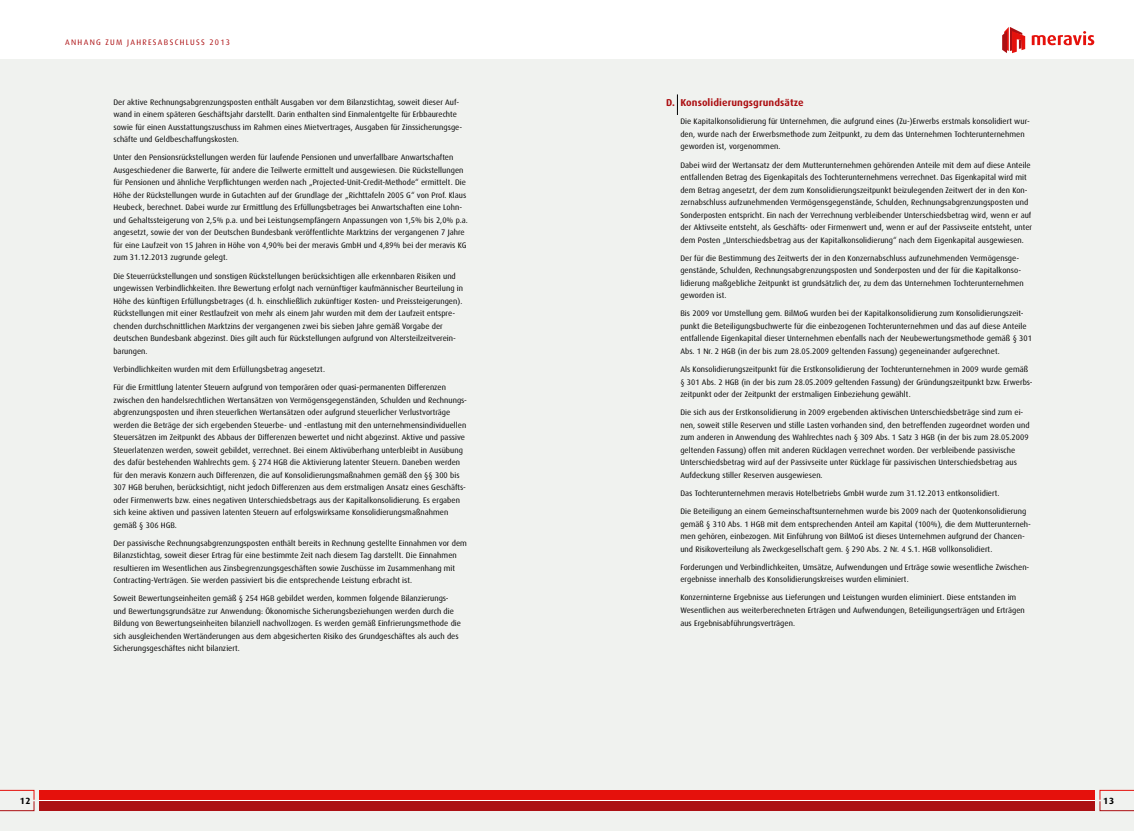
<style>
.page{position:relative;width:1134px;height:831px;background:#fff}
.page>*{position:absolute;margin:0;border:0;box-sizing:border-box;transform-origin:0 0}
.t1{font:700 10px "Dax Pro";letter-spacing:.01em;color:#ac1013}
.t2{font:700 9px "Dax Pro";color:#000}
.t3{font:8px/12.5px "Dax Pro";letter-spacing:.005em;color:#000}
.t4{font:8px "Dax Pro";letter-spacing:.16em;color:#ac1013}
</style>
<div class="page">
<div style="left:567px;top:60px;width:567px;height:771px;background:#f0f2ef"></div>
<div style="left:0;top:60px;width:567px;height:771px;background:#f0f2ef"></div>
<svg style="left:1002px;top:27px;width:23px;height:26px"></svg>
<svg style="left:1032px;top:31px;width:62px;height:14px"></svg>
<svg style="left:40px;top:799px;width:527px;height:2px"></svg>
<div style="left:40px;top:801px;width:527px;height:10px;background:#ac1013"></div>
<div style="left:40px;top:789px;width:527px;height:10px;background:#e5110c"></div>
<svg style="left:567px;top:799px;width:527px;height:2px"></svg>
<div style="left:567px;top:801px;width:527px;height:10px;background:#ac1013"></div>
<div style="left:567px;top:789px;width:527px;height:10px;background:#e5110c"></div>
<svg style="left:0;top:789px;width:35px;height:22px"></svg>
<svg style="left:1099px;top:789px;width:35px;height:22px"></svg>
<svg style="left:677px;top:94px;width:1px;height:21px"></svg>
<p class="t4" style="left:65px;top:37px;width:166px">ANHANG ZUM JAHRESABSCHLUSS 2013</p>
<p class="t3" style="left:113px;top:95px;width:350px">Der aktive Rechnungsabgrenzungsposten enthält Ausgaben vor dem Bilanzstichtag, soweit dieser Auf&shy;wand in einem späteren Geschäftsjahr darstellt. Darin enthalten sind Einmalentgelte für Erbbaurechte sowie für einen Ausstattungszuschuss im Rahmen eines Mietvertrages, Ausgaben für Zinssicherungsge&shy;schäfte und Geldbeschaffungskosten.</p>
<p class="t3" style="left:113px;top:151px;width:356px">Unter den Pensionsrückstellungen werden für laufende Pensionen und unverfallbare Anwartschaften Ausgeschiedener die Barwerte, für andere die Teilwerte ermittelt und ausgewiesen. Die Rückstellungen für Pensionen und ähnliche Verpflichtungen werden nach „Projected-Unit-Credit-Methode“ ermittelt. Die Höhe der Rückstellungen wurde in Gutachten auf der Grundlage der „Richttafeln 2005 G“ von Prof. Klaus Heubeck, berechnet. Dabei wurde zur Ermittlung des Erfüllungsbetrages bei Anwartschaften eine Lohn&shy;und Gehaltssteigerung von 2,5% p.a. und bei Leistungsempfängern Anpassungen von 1,5% bis 2,0% p.a. angesetzt, sowie der von der Deutschen Bundesbank veröffentlichte Marktzins der vergangenen 7 Jahre für eine Laufzeit von 15 Jahren in Höhe von 4,90% bei der meravis GmbH und 4,89% bei der meravis KG zum 31.12.2013 zugrunde gelegt.</p>
<p class="t3" style="left:113px;top:269px;width:351px">Die Steuerrückstellungen und sonstigen Rückstellungen berücksichtigen alle erkennbaren Risiken und ungewissen Verbindlichkeiten. Ihre Bewertung erfolgt nach vernünftiger kaufmännischer Beurteilung in Höhe des künftigen Erfüllungsbetrages (d. h. einschließlich zukünftiger Kosten- und Preissteigerungen).<br>Rückstellungen mit einer Restlaufzeit von mehr als einem Jahr wurden mit dem der Laufzeit entspre&shy;chenden durchschnittlichen Marktzins der vergangenen zwei bis sieben Jahre gemäß Vorgabe der deutschen Bundesbank abgezinst. Dies gilt auch für Rückstellungen aufgrund von Altersteilzeitverein&shy;barungen.</p>
<p class="t3" style="left:113px;top:362px;width:213px">Verbindlichkeiten wurden mit dem Erfüllungsbetrag angesetzt.</p>
<p class="t3" style="left:113px;top:381px;width:355px">Für die Ermittlung latenter Steuern aufgrund von temporären oder quasi-permanenten Differenzen zwischen den handelsrechtlichen Wertansätzen von Vermögensgegenständen, Schulden und Rechnungs&shy;abgrenzungsposten und ihren steuerlichen Wertansätzen oder aufgrund steuerlicher Verlustvorträge werden die Beträge der sich ergebenden Steuerbe- und -entlastung mit den unternehmensindividuellen Steuersätzen im Zeitpunkt des Abbaus der Differenzen bewertet und nicht abgezinst. Aktive und passive Steuerlatenzen werden, soweit gebildet, verrechnet. Bei einem Aktivüberhang unterbleibt in Ausübung des dafür bestehenden Wahlrechts gem. § 274 HGB die Aktivierung latenter Steuern. Daneben werden für den meravis Konzern auch Differenzen, die auf Konsolidierungsmaßnahmen gemäß den §§ 300 bis 307 HGB beruhen, berücksichtigt, nicht jedoch Differenzen aus dem erstmaligen Ansatz eines Geschäfts&shy;oder Firmenwerts bzw. eines negativen Unterschiedsbetrags aus der Kapitalkonsolidierung. Es ergaben sich keine aktiven und passiven latenten Steuern auf erfolgswirksame Konsolidierungsmaßnahmen gemäß § 306 HGB.</p>
<p class="t3" style="left:113px;top:536px;width:355px">Der passivische Rechnungsabgrenzungsposten enthält bereits in Rechnung gestellte Einnahmen vor dem Bilanzstichtag, soweit dieser Ertrag für eine bestimmte Zeit nach diesem Tag darstellt. Die Einnahmen resultieren im Wesentlichen aus Zinsbegrenzungsgeschäften sowie Zuschüsse im Zusammenhang mit Contracting-Verträgen. Sie werden passiviert bis die entsprechende Leistung erbracht ist.</p>
<p class="t3" style="left:113px;top:592px;width:349px">Soweit Bewertungseinheiten gemäß § 254 HGB gebildet werden, kommen folgende Bilanzierungs&shy;und Bewertungsgrundsätze zur Anwendung: Ökonomische Sicherungsbeziehungen werden durch die Bildung von Bewertungseinheiten bilanziell nachvollzogen. Es werden gemäß Einfrierungsmethode die sich ausgleichenden Wertänderungen aus dem abgesicherten Risiko des Grundgeschäftes als auch des Sicherungsgeschäftes nicht bilanziert.</p>
<p class="t1" style="left:666px;top:96px;width:139px">D. Konsolidierungsgrundsätze</p>
<p class="t3" style="left:680px;top:115px;width:351px">Die Kapitalkonsolidierung für Unternehmen, die aufgrund eines (Zu-)Erwerbs erstmals konsolidiert wur&shy;den, wurde nach der Erwerbsmethode zum Zeitpunkt, zu dem das Unternehmen Tochterunternehmen geworden ist, vorgenommen.</p>
<p class="t3" style="left:680px;top:158px;width:353px">Dabei wird der Wertansatz der dem Mutterunternehmen gehörenden Anteile mit dem auf diese Anteile entfallenden Betrag des Eigenkapitals des Tochterunternehmens verrechnet. Das Eigenkapital wird mit dem Betrag angesetzt, der dem zum Konsolidierungszeitpunkt beizulegenden Zeitwert der in den Kon&shy;zernabschluss aufzunehmenden Vermögensgegenstände, Schulden, Rechnungsabgrenzungsposten und Sonderposten entspricht. Ein nach der Verrechnung verbleibender Unterschiedsbetrag wird, wenn er auf der Aktivseite entsteht, als Geschäfts- oder Firmenwert und, wenn er auf der Passivseite entsteht, unter dem Posten „Unterschiedsbetrag aus der Kapitalkonsolidierung“ nach dem Eigenkapital ausgewiesen.</p>
<p class="t3" style="left:680px;top:251px;width:345px">Der für die Bestimmung des Zeitwerts der in den Konzernabschluss aufzunehmenden Vermögensge&shy;genstände, Schulden, Rechnungsabgrenzungsposten und Sonderposten und der für die Kapitalkonso&shy;lidierung maßgebliche Zeitpunkt ist grundsätzlich der, zu dem das Unternehmen Tochterunternehmen geworden ist.</p>
<p class="t3" style="left:680px;top:307px;width:353px">Bis 2009 vor Umstellung gem. BilMoG wurden bei der Kapitalkonsolidierung zum Konsolidierungszeit&shy;punkt die Beteiligungsbuchwerte für die einbezogenen Tochterunternehmen und das auf diese Anteile entfallende Eigenkapital dieser Unternehmen ebenfalls nach der Neubewertungsmethode gemäß § 301<br>Abs. 1 Nr. 2 HGB (in der bis zum 28.05.2009 geltenden Fassung) gegeneinander aufgerechnet.</p>
<p class="t3" style="left:680px;top:363px;width:354px">Als Konsolidierungszeitpunkt für die Erstkonsolidierung der Tochterunternehmen in 2009 wurde gemäß § 301 Abs. 2 HGB (in der bis zum 28.05.2009 geltenden Fassung) der Gründungszeitpunkt bzw. Erwerbs&shy;zeitpunkt oder der Zeitpunkt der erstmaligen Einbeziehung gewählt.</p>
<p class="t3" style="left:680px;top:406px;width:351px">Die sich aus der Erstkonsolidierung in 2009 ergebenden aktivischen Unterschiedsbeträge sind zum ei&shy;nen, soweit stille Reserven und stille Lasten vorhanden sind, den betreffenden zugeordnet worden und zum anderen in Anwendung des Wahlrechtes nach § 309 Abs. 1 Satz 3 HGB (in der bis zum 28.05.2009 geltenden Fassung) offen mit anderen Rücklagen verrechnet worden. Der verbleibende passivische Unterschiedsbetrag wird auf der Passivseite unter Rücklage für passivischen Unterschiedsbetrag aus Aufdeckung stiller Reserven ausgewiesen.</p>
<p class="t3" style="left:680px;top:486px;width:321px">Das Tochterunternehmen meravis Hotelbetriebs GmbH wurde zum 31.12.2013 entkonsolidiert.</p>
<p class="t3" style="left:680px;top:505px;width:352px">Die Beteiligung an einem Gemeinschaftsunternehmen wurde bis 2009 nach der Quotenkonsolidierung gemäß § 310 Abs. 1 HGB mit dem entsprechenden Anteil am Kapital (100%), die dem Mutterunterneh&shy;men gehören, einbezogen. Mit Einführung von BilMoG ist dieses Unternehmen aufgrund der Chancen&shy;und Risikoverteilung als Zweckgesellschaft gem. § 290 Abs. 2 Nr. 4 S.1. HGB vollkonsolidiert.</p>
<p class="t3" style="left:680px;top:560px;width:350px">Forderungen und Verbindlichkeiten, Umsätze, Aufwendungen und Erträge sowie wesentliche Zwischen&shy;ergebnisse innerhalb des Konsolidierungskreises wurden eliminiert.</p>
<p class="t3" style="left:680px;top:591px;width:346px">Konzerninterne Ergebnisse aus Lieferungen und Leistungen wurden eliminiert. Diese entstanden im<br>Wesentlichen aus weiterberechneten Erträgen und Aufwendungen, Beteiligungserträgen und Erträgen aus Ergebnisabführungsverträgen.</p>
<p class="t2" style="left:20px;top:794px;width:12px">12</p>
<p class="t2" style="left:1103px;top:794px;width:12px">13</p>
</div>
